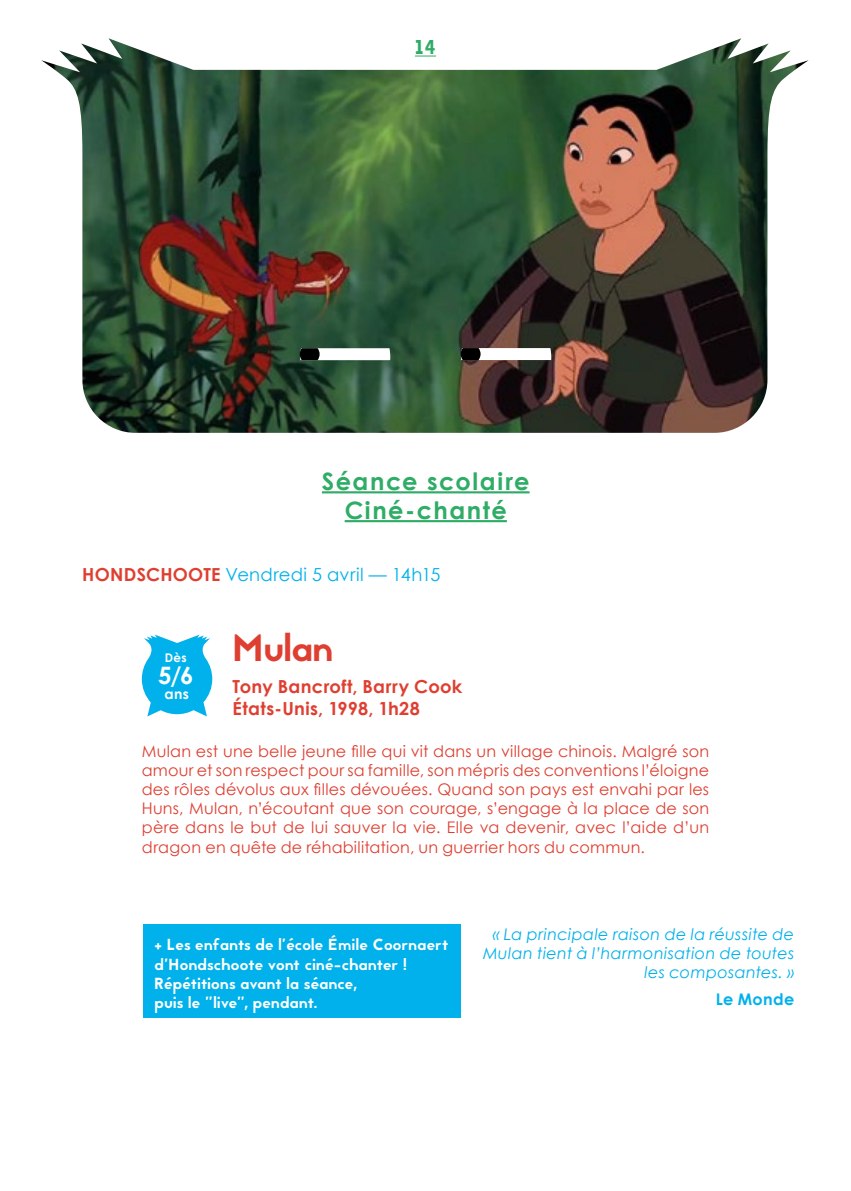
<style>
.page{position:relative;width:851px;height:1191px;background:#fff}
.page>*{position:absolute;margin:0;border:0;box-sizing:border-box;transform-origin:0 0}
.t1{font:38px "Jaapokki";letter-spacing:.005em;color:#df3f31}
.t2{font:700 24px/28.8px "Century Gothic";letter-spacing:.065em;color:#2fac66;text-align:center}
.t3{font:700 24px "Century Gothic";color:#fff}
.t4{font:20px "Jaapokki";color:#2fac66}
.t5{font:700 18px/22px "Century Gothic";letter-spacing:.015em;color:#df3f31}
.t6{font:18px "Century Gothic";letter-spacing:.015em;color:#00b1eb}
.t7{font:16px/19.2px "Century Gothic";letter-spacing:.01em;color:#df3f31;text-align:justify}
.t8{font:16px/19.2px "Jaapokki";letter-spacing:.015em;color:#fff}
.t9{font:italic 16px/19.2px "Century Gothic";letter-spacing:.02em;color:#00b1eb;text-align:right}
.t10{font:700 16px "Century Gothic";letter-spacing:.02em;color:#00b1eb}
.t11{font:700 14px "Century Gothic";color:#fff}
.t12{font:700 12px "Century Gothic";color:#fff}
.s1{font-weight:700;color:#df3f31}
</style>
<div class="page">
<svg style="left:142px;top:634px;width:70px;height:82px"></svg>
<img style="left:41px;top:38px;width:767px;height:395px">
<div style="left:143px;top:924px;width:317px;height:94px;background:#00b1eb"></div>
<hr style="left:322px;top:491px;width:207px;height:2px;background:#2fac66">
<hr style="left:344px;top:520px;width:163px;height:2px;background:#2fac66">
<svg style="left:300px;top:348px;width:90px;height:12px"></svg>
<svg style="left:460px;top:348px;width:91px;height:12px"></svg>
<p class="t4" style="left:415px;top:33px;width:23px">14</p>
<h2 class="t2" style="left:322px;top:466px;width:209px">Séance scolaire<br>Ciné-chanté</h2>
<p class="t6" style="left:82px;top:563px;width:359px"><span class="s1">HONDSCHOOTE</span> Vendredi 5 avril — 14h15</p>
<h1 class="t1" style="left:232px;top:621px;width:102px">Mulan</h1>
<p class="t5" style="left:232px;top:675px;width:231px">Tony Bancroft, Barry Cook<br>États-Unis, 1998, 1h28</p>
<p class="t7" style="left:142px;top:741px;width:568px">Mulan est une belle jeune fille qui vit dans un village chinois. Malgré son amour et son respect pour sa famille, son mépris des conventions l’éloigne des rôles dévolus aux filles dévouées. Quand son pays est envahi par les Huns, Mulan, n’écoutant que son courage, s’engage à la place de son père dans le but de lui sauver la vie. Elle va devenir, avec l’aide d’un dragon en quête de réhabilitation, un guerrier hors du commun.</p>
<p class="t12" style="left:165px;top:650px;width:23px">Dès</p>
<h2 class="t3" style="left:158px;top:660px;width:37px">5/6</h2>
<p class="t11" style="left:164px;top:685px;width:26px">ans</p>
<p class="t8" style="left:154px;top:935px;width:295px">+ Les enfants de l’école Émile Coornaert d’Hondschoote vont ciné-chanter !<br>Répétitions avant la séance,<br>puis le "live", pendant.</p>
<p class="t9" style="left:483px;top:924px;width:312px">« La principale raison de la réussite de<br>Mulan tient à l’harmonisation de toutes les composantes. »</p>
<p class="t10" style="left:715px;top:989px;width:80px">Le Monde</p>
</div>
